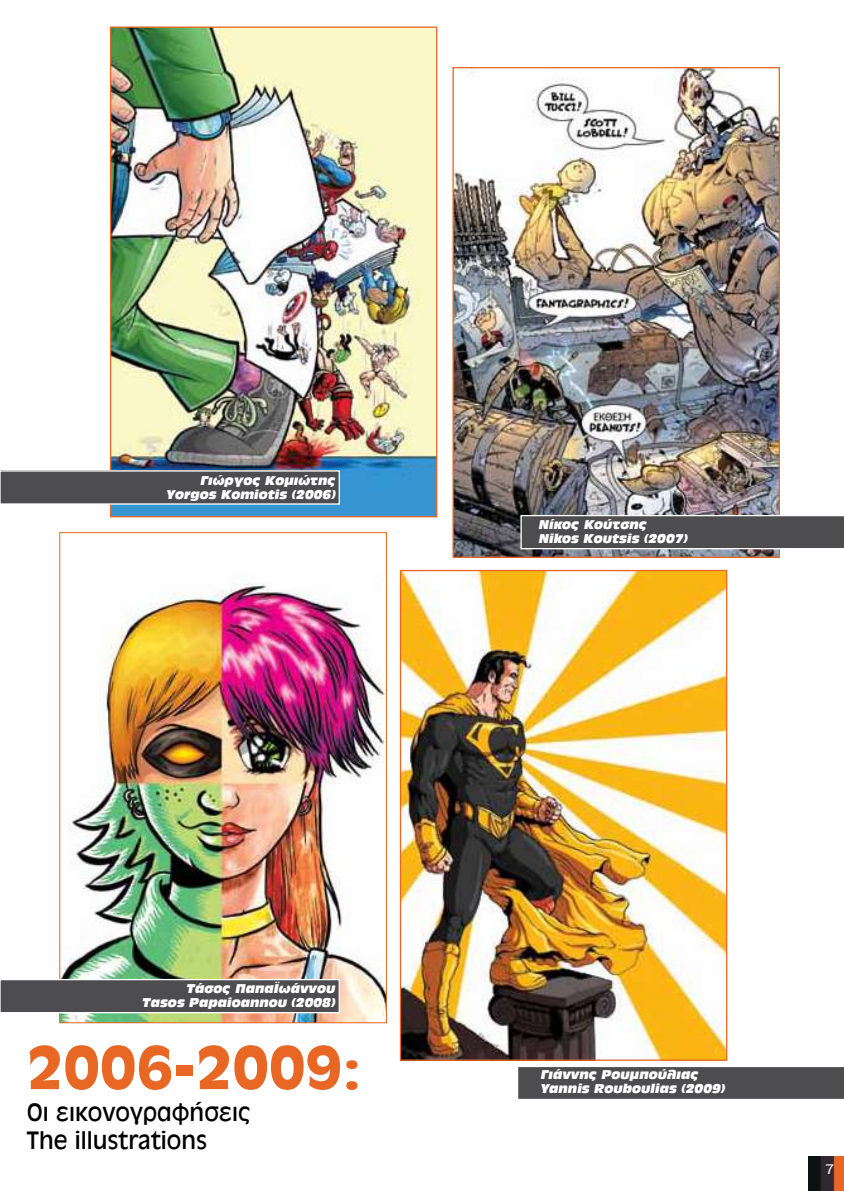
<style>
.page{position:relative;width:844px;height:1191px;background:#fff}
.page>*{position:absolute;margin:0;border:0;box-sizing:border-box;transform-origin:0 0}
.t1{font:900 64.75px "UB Antique Olive";color:#e86725}
.t2{font:26.25px/28px "UB Antique Olive";color:#000}
.t3{font:14px "CF Adaptive Ext";color:#fff}
.t4{font:13.3px/14px "UB Antique Olive Compact Ita";color:#fff;text-align:right}
</style>
<div class="page">
<img style="left:808px;top:1156px;width:35px;height:35px">
<img style="left:112px;top:28px;width:323px;height:487px">
<img style="left:61px;top:583px;width:323px;height:438px">
<img style="left:402px;top:572px;width:323px;height:486px">
<div style="left:400px;top:570px;width:327px;height:490px;border:1px solid #e86725"></div>
<img style="left:454px;top:69px;width:323px;height:487px">
<div style="left:0;top:471px;width:339px;height:33px;background:#4d4d4f"></div>
<div style="left:0;top:470px;width:340px;height:34px;border:1px solid #fff"></div>
<div style="left:0;top:979px;width:339px;height:33px;background:#4d4d4f"></div>
<div style="left:0;top:979px;width:340px;height:34px;border:1px solid #fff"></div>
<svg style="left:520px;top:515px;width:323px;height:34px;background:#59595b"></svg>
<div style="left:518px;top:1067px;width:325px;height:32px;background:#4d4d4f"></div>
<p class="t4" style="left:166px;top:473px;width:171px">Γιώργος Κομιώτης<br>Yorgos Komiotis (2006)</p>
<p class="t4" style="left:141px;top:982px;width:195px">Τάσος ΠαπαΪωάννου<br>Tasos Papaioannou (2008)</p>
<h1 class="t1" style="left:27px;top:1032px;width:336px">2006-2009:</h1>
<h2 class="t2" style="left:27px;top:1098px;width:224px">Οι εικονογραφήσεις<br>The illustrations</h2>
<p class="t4" style="left:538px;top:518px;width:151px;text-align:left">Νίκος Κούτσης<br>Nikos Koutsis (2007)</p>
<p class="t4" style="left:540px;top:1067px;width:160px">Γιάννης Ρουμπούλιας</p>
<p class="t4" style="left:540px;top:1081px;width:186px">Yannis Rouboulias (2009)</p>
<p class="t3" style="left:824px;top:1161px;width:11px">7</p>
</div>
